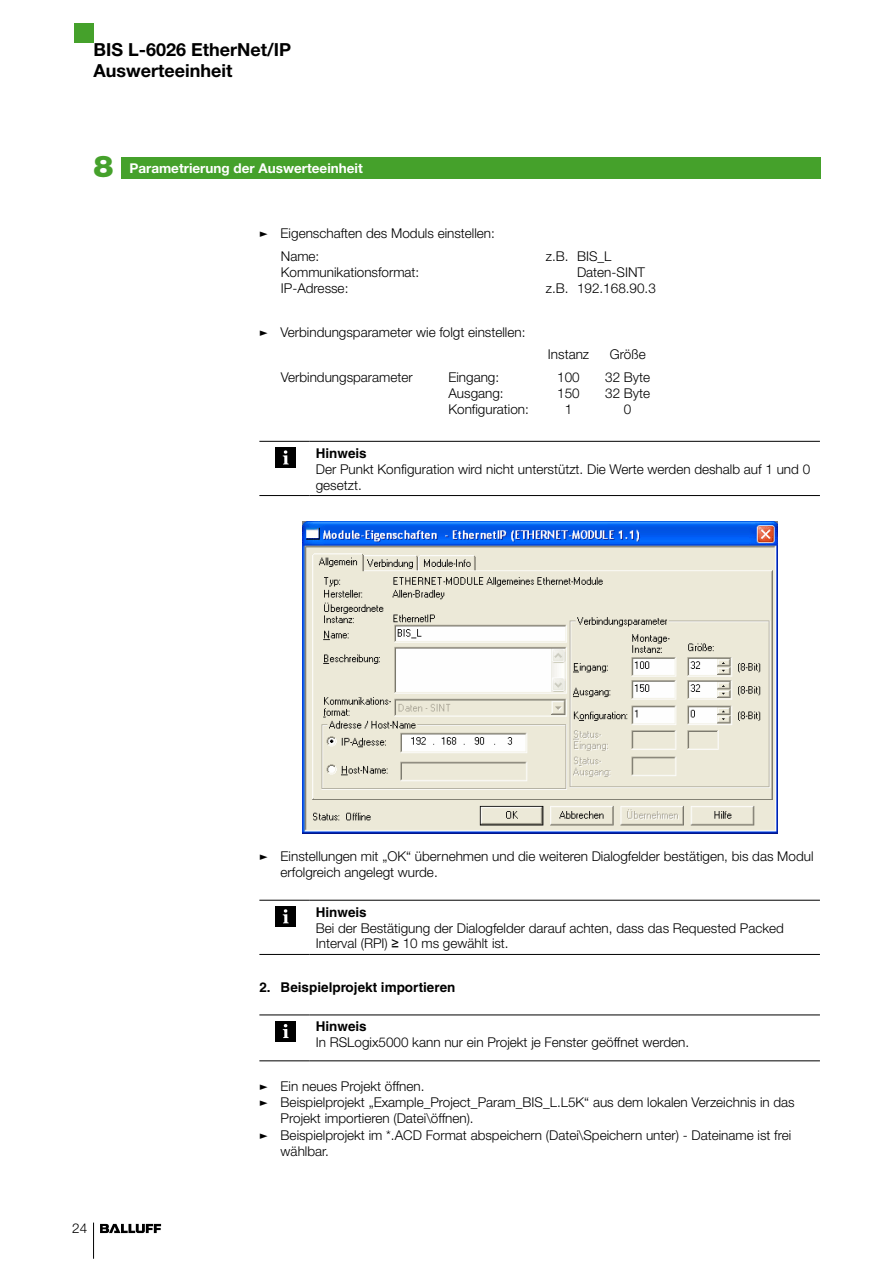
<style>
.page{position:relative;width:893px;height:1263px;background:#fff}
.page>*{position:absolute;margin:0;border:0;box-sizing:border-box;transform-origin:0 0}
.t1{font:900 30px "Helvetica Neue";color:#45a12b}
.t2{font:700 18px/20.2px "Helvetica Neue";color:#000}
.t3{font:300 13.5px/15.9px "Helvetica Neue";color:#000}
.t4{font:700 13.5px "Helvetica";color:#000}
.t5{font:700 13.5px "Helvetica Neue";color:#fff}
.s1{font-family:"Arial";font-weight:400}
</style>
<div class="page">
<div style="left:74px;top:23px;width:20px;height:20px;background:#45a12b"></div>
<hr style="left:93px;top:1222px;width:1px;height:37px;background:#000">
<svg style="left:100px;top:1224px;width:61px;height:9px"></svg>
<hr style="left:259px;top:441px;width:51px;height:1px;background:#000">
<hr style="left:310px;top:441px;width:510px;height:1px;background:#000">
<hr style="left:259px;top:495px;width:51px;height:1px;background:#000">
<hr style="left:310px;top:495px;width:510px;height:1px;background:#000">
<div style="left:275px;top:448px;width:20px;height:20px;background:#000"></div>
<svg style="left:283px;top:450px;width:6px;height:14px"></svg>
<img style="left:302px;top:522px;width:475px;height:311px">
<hr style="left:259px;top:900px;width:51px;height:1px;background:#000">
<hr style="left:310px;top:900px;width:510px;height:1px;background:#000">
<hr style="left:259px;top:954px;width:51px;height:1px;background:#000">
<hr style="left:310px;top:954px;width:510px;height:1px;background:#000">
<div style="left:275px;top:907px;width:20px;height:20px;background:#000"></div>
<svg style="left:283px;top:909px;width:6px;height:14px"></svg>
<hr style="left:259px;top:1014px;width:51px;height:1px;background:#000">
<hr style="left:310px;top:1014px;width:510px;height:1px;background:#000">
<hr style="left:259px;top:1060px;width:51px;height:1px;background:#000">
<hr style="left:310px;top:1060px;width:510px;height:1px;background:#000">
<div style="left:275px;top:1021px;width:20px;height:20px;background:#000"></div>
<svg style="left:283px;top:1024px;width:6px;height:14px"></svg>
<div style="left:121px;top:157px;width:700px;height:21px;background:#45a12b"></div>
<h2 class="t2" style="left:94px;top:39px;width:199px">BIS L-6026 EtherNet/IP<br>Auswerteeinheit</h2>
<h1 class="t1" style="left:94px;top:149px;width:22px">8</h1>
<p class="t5" style="left:129px;top:160px;width:235px">Parametrierung der Auswerteeinheit</p>
<p class="t3" style="left:281px;top:222px;width:216px;line-height:22.6px">Eigenschaften des Moduls einstellen:<br>Name:</p>
<p class="t3" style="left:281px;top:264px;width:140px">Kommunikationsformat:<br>IP-Adresse:</p>
<p class="t3" style="left:281px;top:324px;width:246px">Verbindungsparameter wie folgt einstellen:</p>
<p class="t3" style="left:546px;top:248px;width:24px">z.B.</p>
<p class="t3" style="left:546px;top:280px;width:24px">z.B.</p>
<p class="t3" style="left:577px;top:248px;width:79px">BIS_L<br>Daten-SINT<br>192.168.90.3</p>
<p class="t3" style="left:548px;top:346px;width:43px">Instanz</p>
<p class="t3" style="left:610px;top:346px;width:38px">Größe</p>
<p class="t3" style="left:281px;top:369px;width:133px">Verbindungsparameter</p>
<p class="t3" style="left:448px;top:369px;width:82px">Eingang:<br>Ausgang:<br>Konfiguration:</p>
<p class="t3" style="left:557px;top:369px;width:24px;text-align:center">100<br>150<br>1</p>
<p class="t3" style="left:605px;top:369px;width:47px;text-align:center">32 Byte<br>32 Byte<br>0</p>
<p class="t4" style="left:316px;top:445px;width:53px">Hinweis</p>
<p class="t3" style="left:316px;top:461px;width:496px">Der Punkt Konfiguration wird nicht unterstützt. Die Werte werden deshalb auf 1 und 0 gesetzt.</p>
<p class="t3" style="left:72px;top:1220px;width:16px">24</p>
<p class="t3" style="left:281px;top:848px;width:534px;line-height:16.4px">Einstellungen mit „OK“ übernehmen und die weiteren Dialogfelder bestätigen, bis das Modul erfolgreich angelegt wurde.</p>
<p class="t4" style="left:316px;top:904px;width:53px">Hinweis</p>
<p class="t3" style="left:316px;top:919px;width:470px">Bei der Bestätigung der Dialogfelder darauf achten, dass das Requested Packed<br>Interval (RPI) <span class="s1">≥</span> 10 ms gewählt ist.</p>
<p class="t4" style="left:259px;top:979px;width:198px">2. Beispielprojekt importieren</p>
<p class="t4" style="left:316px;top:1018px;width:53px">Hinweis</p>
<p class="t3" style="left:316px;top:1034px;width:375px">In RSLogix5000 kann nur ein Projekt je Fenster geöffnet werden.</p>
<p class="t3" style="left:281px;top:1077px;width:516px;line-height:16.4px">Ein neues Projekt öffnen.<br>Beispielprojekt „Example_Project_Param_BIS_L.L5K“ aus dem lokalen Verzeichnis in das Projekt importieren (Datei\öffnen).<br>Beispielprojekt im *.ACD Format abspeichern (Datei\Speichern unter) - Dateiname ist frei wählbar.</p>
</div>
